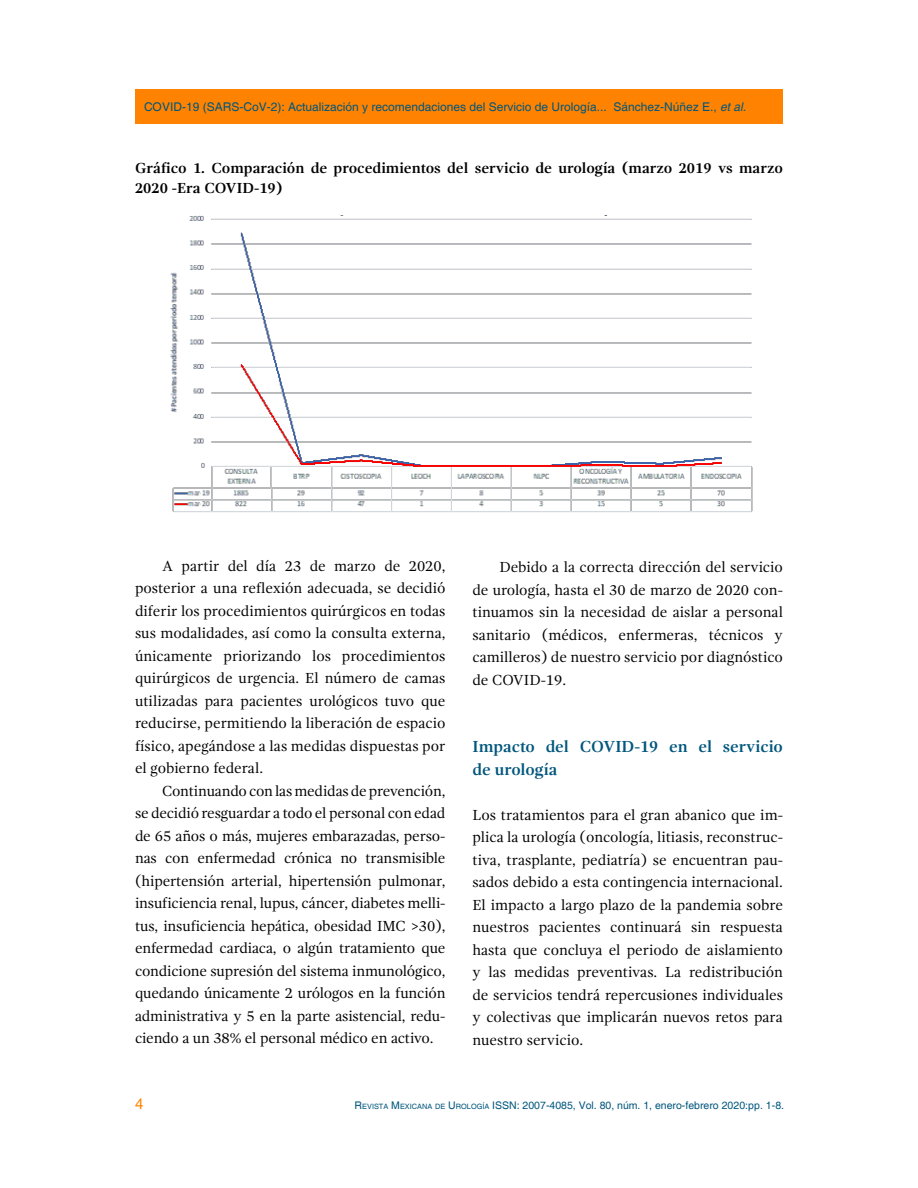
<style>
.page{position:relative;width:918px;height:1188px;background:#fff}
.page>*{position:absolute;margin:0;border:0;box-sizing:border-box;transform-origin:0 0}
.t1{font:700 16.5px/22.5px "Gandhi Serif";color:#00567d}
.t2{font:15px/22.5px "Gandhi Serif";letter-spacing:-.005em;color:#000;text-align:justify}
.t3{font:700 15px/19.5px "Gandhi Serif";color:#000}
.t4{font:15px "Helvetica";color:#ff8300}
.t5{font:12px "Helvetica";color:#00567d}
.t6{font:10.5px "Helvetica";color:#00567d}
.s1{font-style:italic}
.s2{font-style:inherit}
.s3{font-size:7.35px}
</style>
<div class="page">
<div style="left:135px;top:89px;width:648px;height:34px;background:#ff8300"></div>
<img style="left:170px;top:216px;width:583px;height:296px">
<p class="t5" style="left:144px;top:99px;width:604px">COVID-19 (SARS-CoV-2): Actualización y recomendaciones del Servicio de Urología... Sánchez-Núñez E., <span class="s1">et al.</span></p>
<p class="t3" style="left:135px;top:159px;width:649px">Gráfico 1. Comparación de procedimientos del servicio de urología (marzo 2019 vs marzo<br>2020 -Era COVID-19)</p>
<p class="t2" style="left:135px;top:555px;width:312px;text-indent:27px">A partir del día 23 de marzo de 2020, posterior a una reflexión adecuada, se decidió diferir los procedimientos quirúrgicos en todas sus modalidades, así como la consulta externa, únicamente priorizando los procedimientos quirúrgicos de urgencia. El número de camas utilizadas para pacientes urológicos tuvo que reducirse, permitiendo la liberación de espacio físico, apegándose a las medidas dispuestas por el gobierno federal.</p>
<p class="t2" style="left:135px;top:780px;width:312px;text-indent:27px">Continuando con las medidas de prevención, se decidió resguardar a todo el personal con edad de 65 años o más, mujeres embarazadas, perso&shy;nas con enfermedad crónica no transmisible (hipertensión arterial, hipertensión pulmonar, insuficiencia renal, lupus, cáncer, diabetes melli&shy;tus, insuficiencia hepática, obesidad IMC &gt;30), enfermedad cardiaca, o algún tratamiento que condicione supresión del sistema inmunológico, quedando únicamente 2 urólogos en la función administrativa y 5 en la parte asistencial, redu&shy;ciendo a un 38% el personal médico en activo.</p>
<p class="t2" style="left:472px;top:556px;width:312px;text-indent:27px">Debido a la correcta dirección del servicio de urología, hasta el 30 de marzo de 2020 con&shy;tinuamos sin la necesidad de aislar a personal sanitario (médicos, enfermeras, técnicos y camilleros) de nuestro servicio por diagnóstico de COVID-19.</p>
<p class="t1" style="left:472px;top:735px;width:312px">Impacto del COVID-19 en el servicio de urología</p>
<p class="t2" style="left:472px;top:803px;width:312px">Los tratamientos para el gran abanico que im&shy;plica la urología (oncología, litiasis, reconstruc&shy;tiva, trasplante, pediatría) se encuentran pau&shy;sados debido a esta contingencia internacional.<br>El impacto a largo plazo de la pandemia sobre nuestros pacientes continuará sin respuesta hasta que concluya el periodo de aislamiento y las medidas preventivas. La redistribución de servicios tendrá repercusiones individuales y colectivas que implicarán nuevos retos para nuestro servicio.</p>
<p class="t4" style="left:135px;top:1095px;width:10px">4</p>
<p class="t6" style="left:355px;top:1099px;width:431px"><span class="s2">R</span><span class="s3">EVISTA</span> <span class="s2">M</span><span class="s3">EXICANA DE</span> <span class="s2">U</span><span class="s3">ROLOGÍA</span> ISSN: 2007-4085, Vol. 80, núm. 1, enero-febrero 2020:pp. 1-8.</p>
</div>
